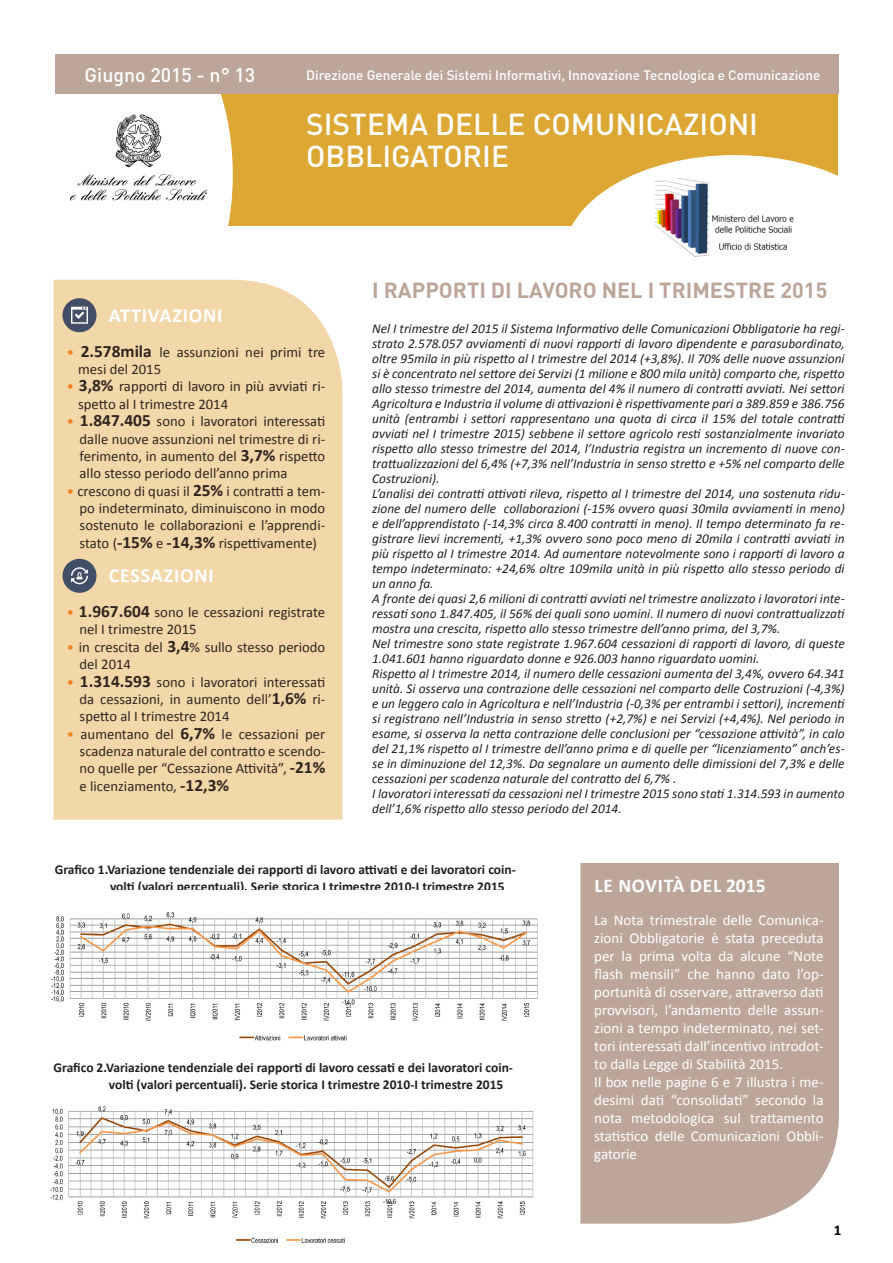
<style>
.page{position:relative;width:893px;height:1263px;background:#fff}
.page>*{position:absolute;margin:0;border:0;box-sizing:border-box;transform-origin:0 0}
.Default{font:500 29.85px "DIN";color:#fff}
.Default-2{font:700 21.6px "DIN";color:#bca69a}
.Nome_tabella_rapport{font:700 20.1px "Calibri";letter-spacing:.04em;color:#fff}
.Default-3{font:500 19.5px "DIN";color:#fff}
.Nome_tabella_rapport-2{font:700 19.5px "Calibri";letter-spacing:.04em;color:#fff}
.Nome_tabella_rapport-3{font:15px/18px "Calibri";color:#fff;text-align:justify}
.Nome_tabella_rapport-4{font:700 15px "Calibri";color:#000}
.Nome_tabella_rapport-5{font:14.7px/17.4px "Calibri";color:#30241e}
.t1{font:italic 13.5px/15px "Calibri";color:#231f20;text-align:justify}
.t2{font:700 13.5px/16.5px "Calibri";color:#231f20}
.Default-4{font:500 13.5px "DIN";color:#fff}
.s1{color:#f08222}
.s2{font-weight:700;font-size:17.4px}
</style>
<div class="page">
<div style="left:167px;top:87px;width:671px;height:139px;background:#dda734"></div>
<div style="left:29px;top:4px;width:204px;height:342px;background:#fff;border-radius:50%"></div>
<img style="left:69px;top:114px;width:138px;height:87px">
<div style="left:55px;top:55px;width:783px;height:39px;background:#bca69a"></div>
<svg style="left:571px;top:155px;width:267px;height:71px;fill:#fff"></svg>
<img style="left:655px;top:179px;width:144px;height:78px">
<div style="left:54px;top:280px;width:288px;height:540px;background:#f2d8a9"></div>
<div style="left:580px;top:863px;width:259px;height:361px;background:#bca69a"></div>
<img style="left:51px;top:912px;width:487px;height:129px">
<img style="left:50px;top:1106px;width:484px;height:137px">
<div style="left:63px;top:298px;width:34px;height:34px;background:#424d66;border-radius:50%"></div>
<svg style="left:71px;top:307px;width:17px;height:17px"></svg>
<div style="left:63px;top:559px;width:34px;height:34px;background:#424d66;border-radius:50%"></div>
<svg style="left:71px;top:567px;width:17px;height:17px"></svg>
<p class="Default-3" style="left:85px;top:63px;width:172px">Giugno 2015 - n° 13</p>
<p class="Default-4" style="left:306px;top:66px;width:516px">Direzione Generale dei Sistemi Informativi, Innovazione Tecnologica e Comunicazione</p>
<p class="Default" style="left:306px;top:105px;width:453px">SISTEMA DELLE COMUNICAZIONI</p>
<p class="Default" style="left:306px;top:137px;width:204px">OBBLIGATORIE</p>
<p class="Nome_tabella_rapport" style="left:109px;top:303px;width:115px">ATTIVAZIONI</p>
<p class="Nome_tabella_rapport-5" style="left:78px;top:342px;width:249px;text-indent:-11px"><span class="s1">•</span> <span class="s2">2.578mila</span> le assunzioni nei primi tre mesi del 2015</p>
<p class="Nome_tabella_rapport-5" style="left:78px;top:377px;width:249px;text-indent:-11px"><span class="s1">•</span> <span class="s2">3,8%</span> rapporti di lavoro in più avviati ri&shy;spetto al I trimestre 2014</p>
<p class="Nome_tabella_rapport-5" style="left:80px;top:412px;width:247px;text-align:justify;text-indent:-13px"><span class="s1">•</span> <span class="s2">1.847.405</span> sono i lavoratori interessati dalle nuove assunzioni nel trimestre di ri&shy;ferimento, in aumento del <span class="s2">3,7%</span> rispetto allo stesso periodo dell’anno prima</p>
<p class="Nome_tabella_rapport-5" style="left:80px;top:481px;width:247px;text-align:justify;text-indent:-13px"><span class="s1">•</span> crescono di quasi il <span class="s2">25%</span> i contratti a tem&shy;po indeterminato, diminuiscono in modo sostenuto le collaborazioni e l’apprendi&shy;stato (<span class="s2">-15%</span> e <span class="s2">-14,3%</span> rispettivamente)</p>
<p class="Nome_tabella_rapport" style="left:109px;top:563px;width:107px">CESSAZIONI</p>
<p class="Nome_tabella_rapport-5" style="left:80px;top:603px;width:247px;text-indent:-13px"><span class="s1">•</span> <span class="s2">1.967.604</span> sono le cessazioni registrate nel I trimestre 2015</p>
<p class="Nome_tabella_rapport-5" style="left:80px;top:637px;width:247px;text-indent:-13px"><span class="s1">•</span> in crescita del <span class="s2">3,4</span>% sullo stesso periodo del 2014</p>
<p class="Nome_tabella_rapport-5" style="left:80px;top:672px;width:247px;text-align:justify;text-indent:-13px"><span class="s1">•</span> <span class="s2">1.314.593</span> sono i lavoratori interessati da cessazioni, in aumento dell’<span class="s2">1,6%</span> ri&shy;spetto al I trimestre 2014</p>
<p class="Nome_tabella_rapport-5" style="left:80px;top:724px;width:247px;text-align:justify;text-indent:-13px"><span class="s1">•</span> aumentano del <span class="s2">6,7%</span> le cessazioni per scadenza naturale del contratto e scendo&shy;no quelle per “Cessazione Attività”, <span class="s2">-21% </span>e licenziamento, <span class="s2">-12,3%</span></p>
<p class="Default-2" style="left:372px;top:276px;width:457px">I RAPPORTI DI LAVORO NEL I TRIMESTRE 2015</p>
<p class="t1" style="left:372px;top:320px;width:474px">Nel I trimestre del 2015 il Sistema Informativo delle Comunicazioni Obbligatorie ha regi&shy;strato 2.578.057 avviamenti di nuovi rapporti di lavoro dipendente e parasubordinato, oltre 95mila in più rispetto al I trimestre del 2014 (+3,8%). Il 70% delle nuove assunzioni si è concentrato nel settore dei Servizi (1 milione e 800 mila unità) comparto che, rispetto allo stesso trimestre del 2014, aumenta del 4% il numero di contratti avviati. Nei settori Agricoltura e Industria il volume di attivazioni è rispettivamente pari a 389.859 e 386.756 unità (entrambi i settori rappresentano una quota di circa il 15% del totale contratti avviati nel I trimestre 2015) sebbene il settore agricolo resti sostanzialmente invariato rispetto allo stesso trimestre del 2014, l’Industria registra un incremento di nuove con&shy;trattualizzazioni del 6,4% (+7,3% nell’Industria in senso stretto e +5% nel comparto delle Costruzioni).</p>
<p class="t1" style="left:372px;top:485px;width:474px">L’analisi dei contratti attivati rileva, rispetto al I trimestre del 2014, una sostenuta ridu&shy;zione del numero delle collaborazioni (-15% ovvero quasi 30mila avviamenti in meno) e dell’apprendistato (-14,3% circa 8.400 contratti in meno). Il tempo determinato fa re&shy;gistrare lievi incrementi, +1,3% ovvero sono poco meno di 20mila i contratti avviati in più rispetto al I trimestre 2014. Ad aumentare notevolmente sono i rapporti di lavoro a tempo indeterminato: +24,6% oltre 109mila unità in più rispetto allo stesso periodo di un anno fa.</p>
<p class="t1" style="left:372px;top:590px;width:474px">A fronte dei quasi 2,6 milioni di contratti avviati nel trimestre analizzato i lavoratori inte&shy;ressati sono 1.847.405, il 56% dei quali sono uomini. Il numero di nuovi contrattualizzati mostra una crescita, rispetto allo stesso trimestre dell’anno prima, del 3,7%.</p>
<p class="t1" style="left:372px;top:635px;width:474px">Nel trimestre sono state registrate 1.967.604 cessazioni di rapporti di lavoro, di queste<br>1.041.601 hanno riguardato donne e 926.003 hanno riguardato uomini.</p>
<p class="t1" style="left:372px;top:665px;width:474px">Rispetto al I trimestre 2014, il numero delle cessazioni aumenta del 3,4%, ovvero 64.341 unità. Si osserva una contrazione delle cessazioni nel comparto delle Costruzioni (-4,3%) e un leggero calo in Agricoltura e nell’Industria (-0,3% per entrambi i settori), incrementi si registrano nell’Industria in senso stretto (+2,7%) e nei Servizi (+4,4%). Nel periodo in esame, si osserva la netta contrazione delle conclusioni per “cessazione attività”, in calo del 21,1% rispetto al I trimestre dell’anno prima e di quelle per “licenziamento” anch’es&shy;se in diminuzione del 12,3%. Da segnalare un aumento delle dimissioni del 7,3% e delle cessazioni per scadenza naturale del contratto del 6,7% .</p>
<p class="t1" style="left:372px;top:785px;width:474px">I lavoratori interessati da cessazioni nel I trimestre 2015 sono stati 1.314.593 in aumento dell’1,6% rispetto allo stesso periodo del 2014.</p>
<p class="t2" style="left:110px;top:861px;width:407px;text-indent:-55px">Grafico 1.Variazione tendenziale dei rapporti di lavoro attivati e dei lavoratori coin&shy;volti (valori percentuali). Serie storica I trimestre 2010-I trimestre 2015</p>
<p class="t2" style="left:109px;top:1059px;width:406px;text-indent:-55px">Grafico 2.Variazione tendenziale dei rapporti di lavoro cessati e dei lavoratori coin&shy;volti (valori percentuali). Serie storica I trimestre 2010-I trimestre 2015</p>
<p class="Nome_tabella_rapport-2" style="left:595px;top:873px;width:172px">LE NOVITÀ DEL 2015</p>
<p class="Nome_tabella_rapport-3" style="left:594px;top:910px;width:231px">La Nota trimestrale delle Comunica&shy;zioni Obbligatorie è stata preceduta per la prima volta da alcune “Note flash mensili” che hanno dato l’op&shy;portunità di osservare, attraverso dati provvisori, l’andamento delle assun&shy;zioni a tempo indeterminato, nei set&shy;tori interessati dall’incentivo introdot&shy;to dalla Legge di Stabilità 2015.</p>
<p class="Nome_tabella_rapport-3" style="left:594px;top:1072px;width:231px">Il box nelle pagine 6 e 7 illustra i me&shy;desimi dati “consolidati” secondo la nota metodologica sul trattamento statistico delle Comunicazioni Obbli&shy;gatorie</p>
<p class="Nome_tabella_rapport-4" style="left:834px;top:1220px;width:9px">1</p>
</div>
